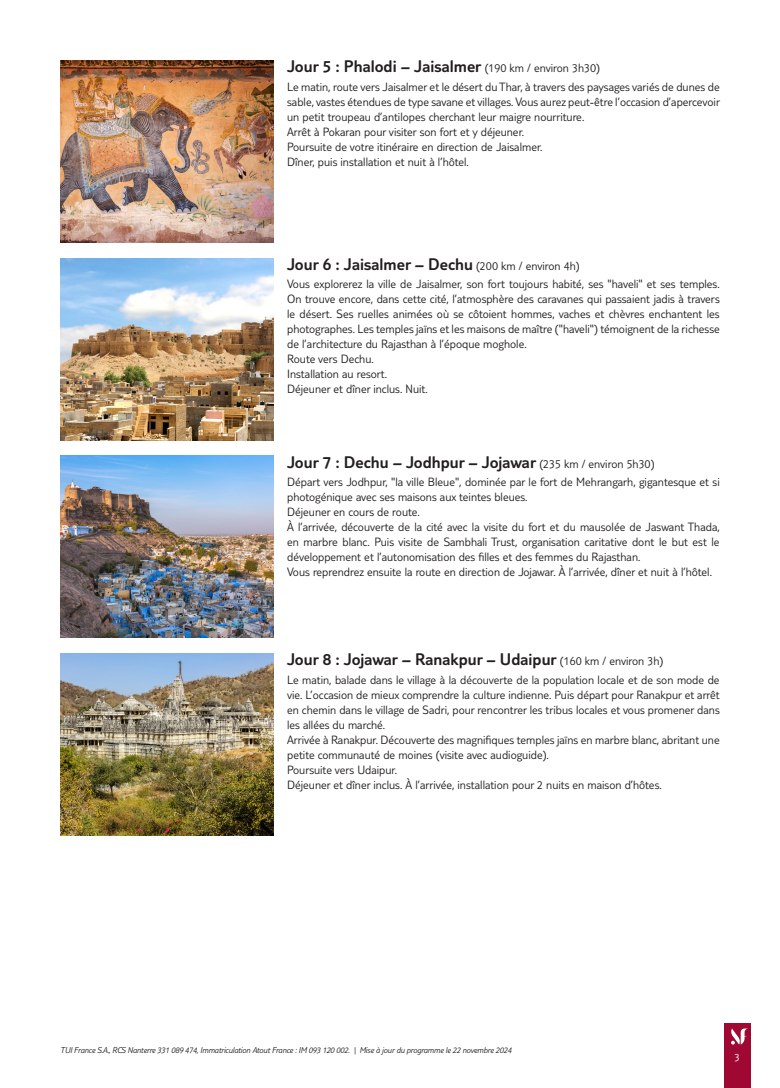
<style>
.page{position:relative;width:780px;height:1088px;background:#fff}
.page>*{position:absolute;margin:0;border:0;box-sizing:border-box;transform-origin:0 0}
.t1{font:300 17.5px "TUI Type";color:#231f20}
.t2{font:300 12.5px/15px "TUI Type";color:#231f20}
.t3{font:300 11.25px "TUI Type";color:#fff}
.t4{font:italic 300 8.75px "TUI Type";letter-spacing:-.02em;color:#231f20}
.s1{font-size:12.5px}
</style>
<div class="page">
<div style="left:724px;top:1023px;width:26px;height:65px;background:#9e0832"></div>
<svg style="left:731px;top:1028px;width:17px;height:16px"></svg>
<img style="left:60px;top:60px;width:213px;height:182px">
<img style="left:60px;top:258px;width:213px;height:182px">
<img style="left:60px;top:456px;width:213px;height:182px">
<img style="left:60px;top:654px;width:213px;height:182px">
<h1 class="t1" style="left:287px;top:56px;width:314px">Jour 5 : Phalodi – Jaisalmer <span class="s1">(190 km / environ 3h30)</span></h1>
<p class="t2" style="left:287px;top:79px;width:434px">Le matin, route vers Jaisalmer et le désert du Thar, à travers des paysages variés de dunes de sable, vastes étendues de type savane et villages. Vous aurez peut-être l’occasion d’apercevoir un petit troupeau d’antilopes cherchant leur maigre nourriture.<br>Arrêt à Pokaran pour visiter son fort et y déjeuner.<br>Poursuite de votre itinéraire en direction de Jaisalmer.<br>Dîner, puis installation et nuit à l’hôtel.</p>
<h1 class="t1" style="left:287px;top:254px;width:294px">Jour 6 : Jaisalmer – Dechu <span class="s1">(200 km / environ 4h)</span></h1>
<p class="t2" style="left:287px;top:276px;width:434px">Vous explorerez la ville de Jaisalmer, son fort toujours habité, ses "haveli" et ses temples.<br>On trouve encore, dans cette cité, l’atmosphère des caravanes qui passaient jadis à travers le désert. Ses ruelles animées où se côtoient hommes, vaches et chèvres enchantent les photographes. Les temples jaïns et les maisons de maître ("haveli") témoignent de la richesse de l’architecture du Rajasthan à l’époque moghole.<br>Route vers Dechu.<br>Installation au resort.<br>Déjeuner et dîner inclus. Nuit.</p>
<h1 class="t1" style="left:287px;top:452px;width:369px">Jour 7 : Dechu – Jodhpur – Jojawar <span class="s1">(235 km / environ 5h30)</span></h1>
<p class="t2" style="left:287px;top:474px;width:434px">Départ vers Jodhpur, "la ville Bleue", dominée par le fort de Mehrangarh, gigantesque et si photogénique avec ses maisons aux teintes bleues.<br>Déjeuner en cours de route.<br>À l’arrivée, découverte de la cité avec la visite du fort et du mausolée de Jaswant Thada, en marbre blanc. Puis visite de Sambhali Trust, organisation caritative dont le but est le développement et l’autonomisation des filles et des femmes du Rajasthan.<br>Vous reprendrez ensuite la route en direction de Jojawar. À l’arrivée, dîner et nuit à l’hôtel.</p>
<h1 class="t1" style="left:287px;top:649px;width:377px">Jour 8 : Jojawar – Ranakpur – Udaipur <span class="s1">(160 km / environ 3h)</span></h1>
<p class="t2" style="left:287px;top:672px;width:434px">Le matin, balade dans le village à la découverte de la population locale et de son mode de vie. L’occasion de mieux comprendre la culture indienne. Puis départ pour Ranakpur et arrêt en chemin dans le village de Sadri, pour rencontrer les tribus locales et vous promener dans les allées du marché.<br>Arrivée à Ranakpur. Découverte des magnifiques temples jaïns en marbre blanc, abritant une petite communauté de moines (visite avec audioguide).<br>Poursuite vers Udaipur.<br>Déjeuner et dîner inclus. À l’arrivée, installation pour 2 nuits en maison d’hôtes.</p>
<p class="t4" style="left:60px;top:1045px;width:452px">TUI France S.A., RCS Nanterre 331 089 474, Immatriculation Atout France : IM 093 120 002. | Mise à jour du programme le 22 novembre 2024</p>
<p class="t3" style="left:734px;top:1050px;width:7px">3</p>
</div>
